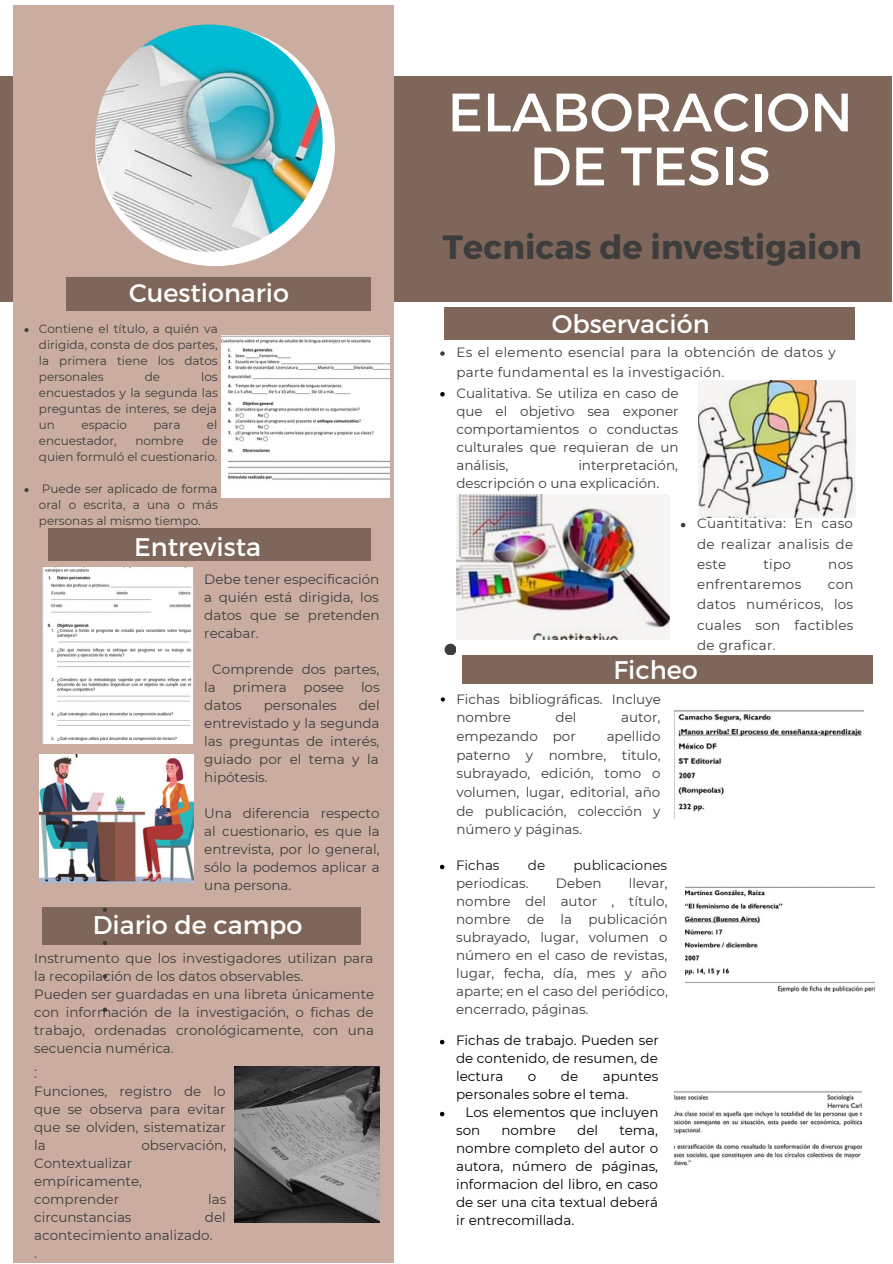
<style>
.page{position:relative;width:893px;height:1264px;background:#fff}
.page>*{position:absolute;margin:0;border:0;box-sizing:border-box;transform-origin:0 0}
.t1{font:54px/54px "Montserrat";color:#fff;text-align:center}
.t2{font:700 33.6px "Montserrat";color:#3d3d3d}
.t3{font:25.5px "Montserrat";color:#fff}
.t4{font:13.5px/18px "Montserrat";color:#3d3d3d;text-align:justify}
.t5{font:13.5px/18px "Montserrat";color:#000;text-align:justify}
.t6{font:13.5px/20.2px "Montserrat";letter-spacing:.02em;color:#3d3d3d}
.t7{font:13.5px "Montserrat";color:#181717}
.t8{font:12px/16px "Montserrat";letter-spacing:-.005em;color:#3d3d3d;text-align:justify}
</style>
<div class="page">
<div style="left:0;top:76px;width:891px;height:225px;background:#7e675a"></div>
<div style="left:13px;top:5px;width:381px;height:1257px;background:#caada0"></div>
<div style="left:95px;top:27px;width:240px;height:239px;background:#fff;border-radius:50%"></div>
<img style="left:95px;top:25px;width:227px;height:227px;border-radius:50%">
<div style="left:43px;top:907px;width:317px;height:38px;background:#7e675a"></div>
<svg style="left:444px;top:643px;width:12px;height:12px"></svg>
<div style="left:446px;top:645px;width:8px;height:8px;background:#3d3d3d;border-radius:50%"></div>
<svg style="left:103px;top:907px;width:4px;height:4px"></svg>
<svg style="left:103px;top:940px;width:4px;height:5px"></svg>
<svg style="left:103px;top:974px;width:4px;height:4px"></svg>
<svg style="left:103px;top:1007px;width:4px;height:4px"></svg>
<div style="left:444px;top:307px;width:410px;height:33px;background:#7e675a"></div>
<div style="left:66px;top:277px;width:304px;height:33px;background:#7e675a"></div>
<div style="left:49px;top:528px;width:321px;height:33px;background:#7e675a"></div>
<img style="left:222px;top:336px;width:167px;height:162px">
<img style="left:43px;top:567px;width:150px;height:177px">
<img style="left:234px;top:1066px;width:145px;height:156px">
<img style="left:456px;top:494px;width:213px;height:145px">
<img style="left:698px;top:380px;width:157px;height:137px">
<img style="left:39px;top:755px;width:154px;height:127px">
<svg style="left:680px;top:523px;width:5px;height:4px"></svg>
<div style="left:462px;top:655px;width:410px;height:28px;background:#7e675a"></div>
<img style="left:674px;top:710px;width:189px;height:108px">
<img style="left:674px;top:1091px;width:187px;height:75px">
<img style="left:685px;top:886px;width:189px;height:105px">
<svg style="left:440px;top:351px;width:4px;height:5px"></svg>
<svg style="left:24px;top:328px;width:4px;height:4px"></svg>
<svg style="left:24px;top:488px;width:4px;height:4px"></svg>
<svg style="left:440px;top:392px;width:4px;height:4px"></svg>
<svg style="left:440px;top:697px;width:5px;height:4px"></svg>
<svg style="left:440px;top:864px;width:4px;height:5px"></svg>
<svg style="left:440px;top:1039px;width:4px;height:5px"></svg>
<svg style="left:440px;top:1111px;width:4px;height:5px"></svg>
<h1 class="t1" style="left:447px;top:82px;width:406px">ELABORACION<br>DE TESIS</h1>
<h3 class="t3" style="left:129px;top:276px;width:161px">Cuestionario</h3>
<h2 class="t2" style="left:442px;top:225px;width:420px">Tecnicas de investigaion</h2>
<p class="t8" style="left:39px;top:321px;width:180px">Contiene el título, a quién va</p>
<h3 class="t3" style="left:552px;top:307px;width:159px">Observación</h3>
<p class="t8" style="left:39px;top:337px;width:180px">dirigida, consta de dos partes, la primera tiene los datos personales</p>
<p class="t6" style="left:456px;top:342px;width:381px">Es el elemento esencial para la obtención de datos y parte fundamental es la investigación.</p>
<p class="t8" style="left:39px;top:369px;width:181px;text-indent:162px">los encuestados y la segunda las preguntas de interes, se deja un</p>
<p class="t8" style="left:145px;top:369px;width:17px">de</p>
<p class="t4" style="left:456px;top:384px;width:224px">Cualitativa. Se utiliza en caso de que el objetivo sea exponer comportamientos o conductas culturales que requieran de un análisis,</p>
<p class="t8" style="left:81px;top:417px;width:47px">espacio</p>
<p class="t8" style="left:153px;top:417px;width:28px">para</p>
<p class="t8" style="left:207px;top:417px;width:12px">el</p>
<p class="t8" style="left:39px;top:433px;width:79px">encuestador,</p>
<p class="t8" style="left:135px;top:433px;width:50px">nombre</p>
<p class="t8" style="left:39px;top:433px;width:180px;text-align:right">de<br>quien formuló el cuestionario.</p>
<p class="t8" style="left:39px;top:480px;width:180px">Puede ser aplicado de forma oral o escrita, a una o más personas al mismo tiempo.</p>
<p class="t4" style="left:456px;top:456px;width:223px;text-indent:122px">interpretación, descripción o una explicación.</p>
<p class="t4" style="left:697px;top:513px;width:158px;line-height:20.2px">Cuantitativa: En caso de realizar analisis de este</p>
<h3 class="t3" style="left:134px;top:530px;width:128px">Entrevista</h3>
<p class="t4" style="left:763px;top:555px;width:29px">tipo</p>
<p class="t4" style="left:828px;top:555px;width:26px">nos</p>
<p class="t6" style="left:697px;top:574px;width:106px">enfrentaremos</p>
<p class="t4" style="left:204px;top:570px;width:177px">Debe tener especificación a quién está dirigida, los datos que se pretenden recabar.</p>
<p class="t4" style="left:204px;top:660px;width:176px;text-indent:8px">Comprende dos partes, la</p>
<p class="t4" style="left:697px;top:574px;width:158px;line-height:20.2px;text-indent:131px">con datos numéricos, los cuales son factibles de graficar.</p>
<h3 class="t3" style="left:613px;top:653px;width:86px">Ficheo</h3>
<p class="t4" style="left:456px;top:689px;width:206px;line-height:18.6px">Fichas bibliográficas. Incluye nombre</p>
<p class="t4" style="left:674px;top:655px;width:4px">.</p>
<p class="t4" style="left:233px;top:678px;width:55px">primera</p>
<p class="t4" style="left:303px;top:678px;width:42px">posee</p>
<p class="t4" style="left:361px;top:678px;width:20px">los</p>
<p class="t4" style="left:204px;top:696px;width:39px">datos</p>
<p class="t4" style="left:264px;top:696px;width:74px">personales</p>
<p class="t4" style="left:204px;top:696px;width:177px;text-indent:154px">del entrevistado y la segunda las preguntas de interés, guiado por el tema y la hipótesis.</p>
<p class="t4" style="left:204px;top:804px;width:177px">Una diferencia respecto al cuestionario, es que la entrevista, por lo general, sólo la podemos aplicar a una persona.</p>
<p class="t4" style="left:555px;top:708px;width:22px">del</p>
<p class="t4" style="left:621px;top:708px;width:41px">autor,</p>
<p class="t4" style="left:456px;top:727px;width:121px">empezando por</p>
<p class="t4" style="left:456px;top:727px;width:206px;line-height:18.6px;text-indent:150px">apellido paterno y nombre, titulo, subrayado, edición, tomo o volumen, lugar, editorial, año de publicación, colección y número y páginas.</p>
<p class="t7" style="left:456px;top:857px;width:45px">Fichas</p>
<p class="t7" style="left:528px;top:857px;width:19px">de</p>
<p class="t7" style="left:573px;top:857px;width:95px">publicaciones</p>
<p class="t4" style="left:456px;top:874px;width:74px">periodicas.</p>
<p class="t4" style="left:556px;top:874px;width:47px">Deben</p>
<p class="t4" style="left:456px;top:874px;width:213px;text-indent:173px">llevar, nombre del autor , título, nombre de la publicación subrayado, lugar, volumen o número en el caso de revistas, lugar, fecha, día, mes y año aparte; en el caso del periódico, encerrado, páginas.</p>
<p class="t5" style="left:456px;top:1031px;width:204px">Fichas de trabajo. Pueden ser de contenido, de resumen, de lectura</p>
<h3 class="t3" style="left:93px;top:908px;width:211px">Diario de campo</h3>
<p class="t4" style="left:34px;top:949px;width:342px;text-align:left">Instrumento que los investigadores utilizan para la recopilación de los datos observables.<br>Pueden ser guardadas en una libreta únicamente con información de la investigación, o fichas de trabajo, ordenadas cronológicamente, con una secuencia numérica.<br>.</p>
<p class="t5" style="left:528px;top:1067px;width:10px">o</p>
<p class="t5" style="left:561px;top:1067px;width:19px">de</p>
<p class="t5" style="left:456px;top:1067px;width:204px;text-indent:147px">apuntes personales sobre el tema.</p>
<p class="t5" style="left:456px;top:1103px;width:204px;text-indent:9px">Los elementos que incluyen son</p>
<p class="t4" style="left:34px;top:1063px;width:193px;text-align:left">.<br>Funciones, registro de lo que se observa para evitar que se olviden, sistematizar la</p>
<p class="t5" style="left:501px;top:1121px;width:56px">nombre</p>
<p class="t5" style="left:577px;top:1121px;width:22px">del</p>
<p class="t5" style="left:456px;top:1121px;width:203px;text-indent:163px">tema, nombre completo del autor o autora, número de páginas, informacion del libro, en caso de ser una cita textual deberá ir entrecomillada.</p>
<p class="t4" style="left:141px;top:1135px;width:86px">observación,</p>
<p class="t4" style="left:34px;top:1153px;width:109px;text-align:left">Contextualizar empíricamente, comprender</p>
<p class="t4" style="left:208px;top:1189px;width:20px">las</p>
<p class="t4" style="left:34px;top:1207px;width:99px">circunstancias</p>
<p class="t4" style="left:34px;top:1207px;width:193px;text-align:left;text-indent:171px">del acontecimiento analizado.<br>.</p>
</div>
